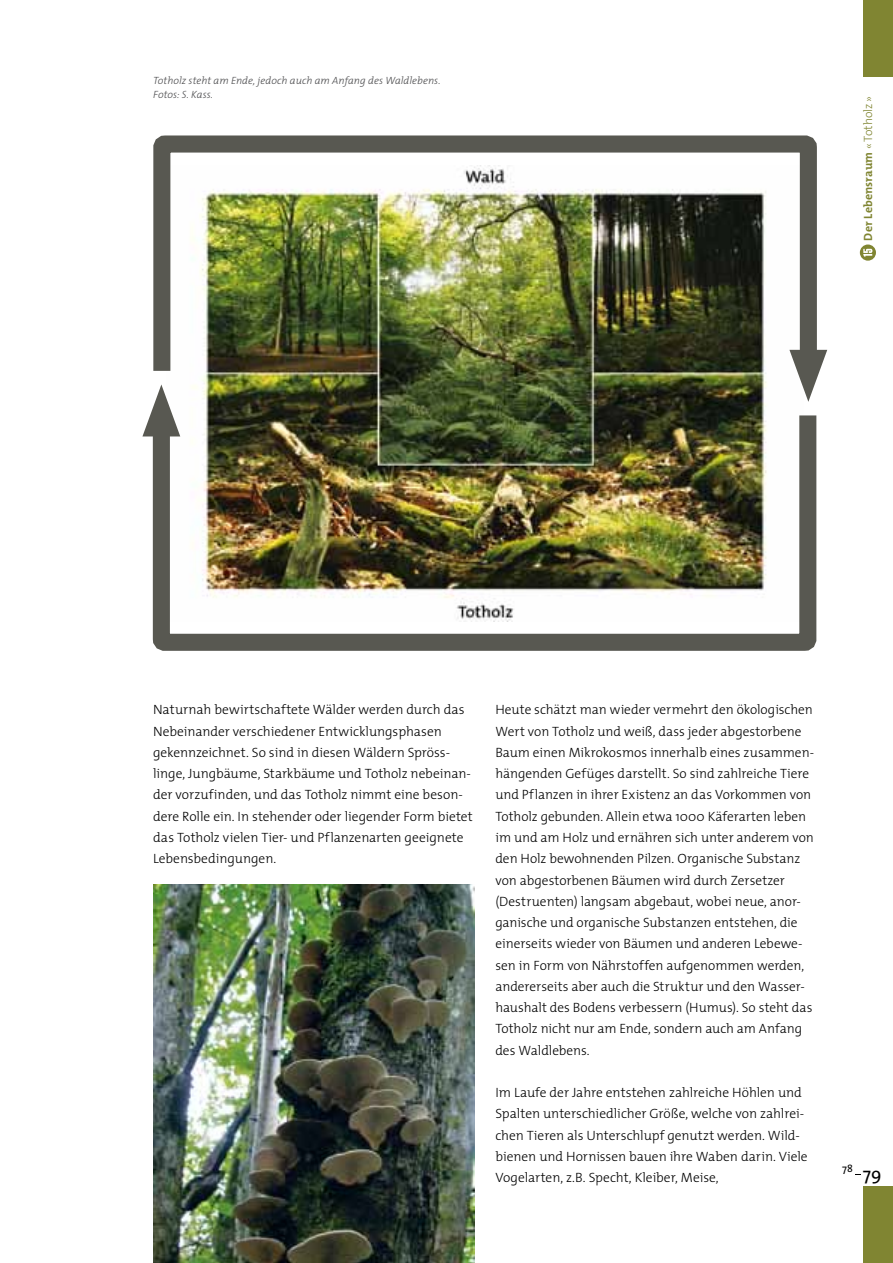
<style>
.page{position:relative;width:893px;height:1263px;background:#fff}
.page>*{position:absolute;margin:0;border:0;box-sizing:border-box;transform-origin:0 0}
.t1{font:18px "T Mix";color:#000}
.t2{font:300 13.5px/21.3px "T Mix";color:#000}
.t3{font:700 12px "T Mix";letter-spacing:.005em;color:#808532}
.t4{font:italic 300 10.5px/13.5px "T Mix";letter-spacing:.005em;color:#4b4b4d}
.t5{font:10.5px "T Mix";color:#000}
.s1{font-weight:300}
</style>
<div class="page">
<div style="left:863px;top:1186px;width:30px;height:77px;background:#808532"></div>
<div style="left:863px;top:0;width:30px;height:77px;background:#808532"></div>
<img style="left:153px;top:884px;width:321px;height:379px">
<img style="left:192px;top:388px;width:572px;height:10px">
<img style="left:153px;top:135px;width:672px;height:253px">
<svg style="left:789px;top:350px;width:38px;height:48px"></svg>
<img style="left:144px;top:398px;width:673px;height:253px">
<svg style="left:142px;top:384px;width:38px;height:52px"></svg>
<svg style="left:860px;top:244px;width:16px;height:17px"></svg>
<svg style="left:863px;top:249px;width:9px;height:8px"></svg>
<p class="t4" style="left:153px;top:74px;width:289px">Totholz steht am Ende, jedoch auch am Anfang des Waldlebens.<br>Fotos: S. Kass.</p>
<p class="t3" style="left:858px;top:241px;width:146px;rotate:-90deg">Der Lebensraum <span class="s1">«Totholz »</span></p>
<p class="t2" style="left:153px;top:699px;width:321px">Naturnah bewirtschaftete Wälder werden durch das Nebeinander verschiedener Entwicklungsphasen gekennzeichnet. So sind in diesen Wäldern Spröss&shy;linge, Jungbäume, Starkbäume und Totholz nebeinan&shy;der vorzufinden, und das Totholz nimmt eine beson&shy;dere Rolle ein. I n stehender oder liegender Form bietet das Totholz vielen Tier- und Pflanzenarten geeignete Lebensbedingungen.</p>
<p class="t2" style="left:495px;top:699px;width:320px">Heute schätzt man wieder vermehrt den ökologischen Wert von Totholz und weiß, dass jeder abgestorbene Baum einen Mikrokosmos innerhalb eines zusammen&shy;hängenden Gefüges darstellt. So sind zahlreiche Tiere und Pflanzen in ihrer Existenz an das Vorkommen von Totholz gebunden. Allein etwa 1000 Käferarten leben im und am Holz und ernähren sich unter anderem von den Holz bewohnenden Pilzen. Organische Substanz von abgestorbenen Bäumen wird durch Zersetzer (Destruenten) langsam abgebaut, wobei neue, anor&shy;ganische und organische Substanzen entstehen, die einerseits wieder von Bäumen und anderen Lebewe&shy;sen in Form von Nährstoffen aufgenommen werden, andererseits aber auch die Struktur und den Wasser&shy;haushalt des Bodens verbessern (Humus). So steht das Totholz nicht nur am Ende, sondern auch am Anfang des Waldlebens.</p>
<p class="t2" style="left:495px;top:1081px;width:314px">I m Laufe der Jahre entstehen zahlreiche Höhlen und Spalten unterschiedlicher Größe, welche von zahlrei&shy;chen Tieren als Unterschlupf genutzt werden. Wild&shy;bienen und Hornissen bauen ihre Waben darin. Viele Vogelarten, z.B. Specht, Kleiber, Meise,</p>
<p class="t5" style="left:842px;top:1160px;width:12px">78</p>
<h1 class="t1" style="left:863px;top:1159px;width:20px">79</h1>
</div>
